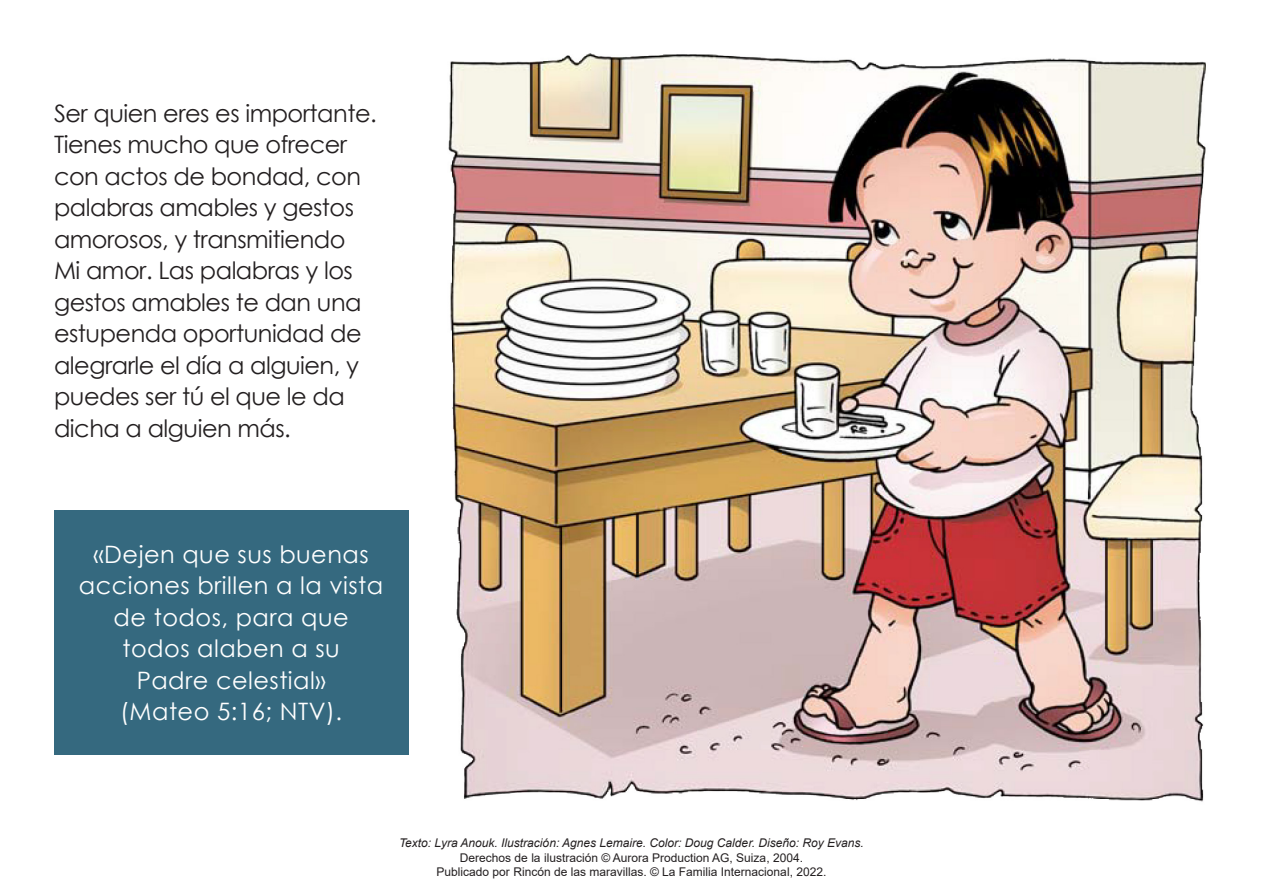
<style>
.page{position:relative;width:1263px;height:893px;background:#fff}
.page>*{position:absolute;margin:0;border:0;box-sizing:border-box;transform-origin:0 0}
.t1{font:24px/31.5px "Century Gothic";letter-spacing:-.02em;color:#231f20}
.t2{font:24px/31.5px "Century Gothic";letter-spacing:.02em;color:#fff;text-align:center}
.t3{font:12px/14.4px "Arial";color:#231f20;text-align:center}
.s1{font-style:italic}
</style>
<div class="page">
<div style="left:54px;top:510px;width:354px;height:245px;background:#35697f"></div>
<img style="left:448px;top:53px;width:758px;height:749px">
<p class="t1" style="left:54px;top:97px;width:324px">Ser quien eres es importante.<br>Tienes mucho que ofrecer con actos de bondad, con palabras amables y gestos amorosos, y transmitiendo<br>Mi amor. Las palabras y los gestos amables te dan una estupenda oportunidad de alegrarle el día a alguien, y puedes ser tú el que le da dicha a alguien más.</p>
<p class="t2" style="left:79px;top:538px;width:306px">«Dejen que sus buenas acciones brillen a la vista de todos, para que todos alaben a su<br>Padre celestial»<br>(Mateo 5:16; NTV).</p>
<p class="t3" style="left:399px;top:836px;width:466px"><span class="s1">Texto: Lyra Anouk. Ilustración: Agnes Lemaire. Color: Doug Calder. Diseño: Roy Evans.<br></span>Derechos de la ilustración © Aurora Production AG, Suiza, 2004.<br>Publicado por Rincón de las maravillas. © La Familia Internacional, 2022.</p>
</div>
